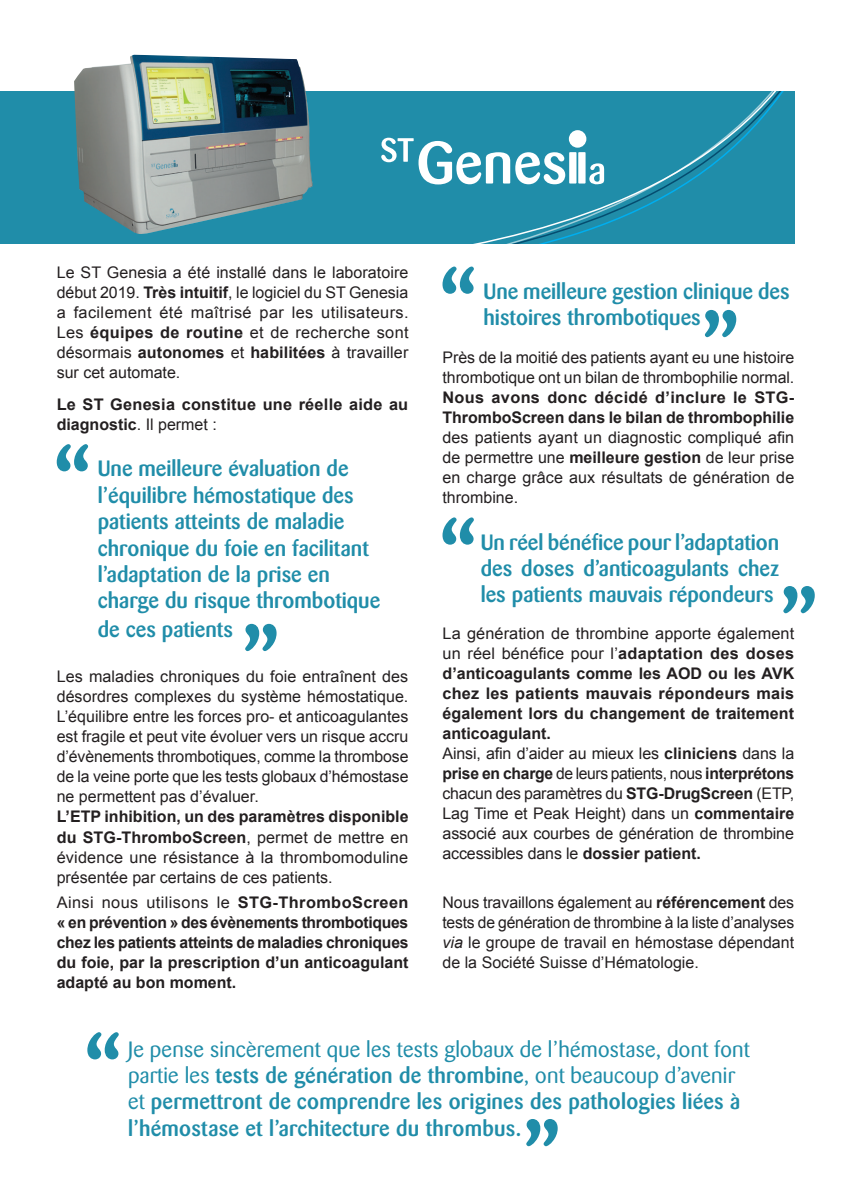
<style>
.page{position:relative;width:851px;height:1191px;background:#fff}
.page>*{position:absolute;margin:0;border:0;box-sizing:border-box;transform-origin:0 0}
.t1{font:500 22px/26.6px "Barmeno";color:#208da9}
.t2{font:16px/20px "Arial";color:#231f20;text-align:justify}
.t3{font:700 16px/20px "Arial";color:#231f20}
.s1{font-weight:700}
.s2{font-weight:400}
.s3{font-style:italic}
</style>
<div class="page">
<svg style="left:245px;top:624px;width:31px;height:27px"></svg>
<svg style="left:57px;top:444px;width:31px;height:27px"></svg>
<svg style="left:704px;top:310px;width:32px;height:27px"></svg>
<svg style="left:442px;top:266px;width:32px;height:28px"></svg>
<svg style="left:783px;top:586px;width:31px;height:27px"></svg>
<svg style="left:442px;top:517px;width:32px;height:27px"></svg>
<div style="left:0;top:91px;width:794px;height:153px;background:#208da9"></div>
<img style="left:74px;top:55px;width:238px;height:179px">
<div style="left:569px;top:152px;width:7px;height:31px;background:#fff"></div>
<div style="left:578px;top:152px;width:7px;height:31px;background:#fff"></div>
<svg style="left:589px;top:163px;width:15px;height:21px"></svg>
<div style="left:568px;top:130px;width:18px;height:18px;background:#fff;border-radius:50%"></div>
<svg style="left:381px;top:138px;width:184px;height:46px"></svg>
<svg style="left:87px;top:1032px;width:32px;height:27px"></svg>
<svg style="left:526px;top:1119px;width:31px;height:27px"></svg>
<p class="t2" style="left:57px;top:263px;width:353px">Le ST Genesia a été installé dans le laboratoire début 2019. <span class="s1">Très intuitif</span>, le logiciel du ST Genesia a facilement été maîtrisé par les utilisateurs.<br>Les <span class="s1">équipes de routine</span> et de recherche sont désormais <span class="s1">autonomes</span> et <span class="s1">habilitées</span> à travailler sur cet automate.</p>
<p class="t3" style="left:57px;top:394px;width:353px">Le ST Genesia constitue une réelle aide au diagnostic<span class="s2">. Il permet :</span></p>
<h1 class="t1" style="left:98px;top:455px;width:284px">Une meilleure évaluation de l’équilibre hémostatique des patients atteints de maladie chronique du foie en facilitant l’adaptation de la prise en charge du risque thrombotique de ces patients</h1>
<p class="t2" style="left:57px;top:667px;width:353px">Les maladies chroniques du foie entraînent des désordres complexes du système hémostatique.<br>L’équilibre entre les forces pro- et anticoagulantes est fragile et peut vite évoluer vers un risque accru d’évènements thrombotiques, comme la thrombose de la veine porte que les tests globaux d’hémostase ne permettent pas d’évaluer.</p>
<p class="t2" style="left:57px;top:807px;width:353px"><span class="s1">L’ETP inhibition, un des paramètres disponible du STG-ThromboScreen</span>, permet de mettre en évidence une résistance à la thrombomoduline présentée par certains de ces patients.</p>
<p class="t3" style="left:57px;top:893px;width:353px;text-align:justify"><span class="s2">Ainsi nous utilisons le</span> STG-ThromboScreen « en prévention » des évènements thrombotiques chez les patients atteints de maladies chroniques du foie, par la prescription d’un anticoagulant adapté au bon moment.</p>
<h1 class="t1" style="left:483px;top:278px;width:307px">Une meilleure gestion clinique des histoires thrombotiques</h1>
<p class="t2" style="left:442px;top:347px;width:353px">Près de la moitié des patients ayant eu une histoire thrombotique ont un bilan de thrombophilie normal.</p>
<p class="t3" style="left:442px;top:388px;width:353px">Nous avons donc décidé d’inclure le STG-<br>ThromboScreen dans le bilan de thrombophilie</p>
<p class="t2" style="left:442px;top:427px;width:353px">des patients ayant un diagnostic compliqué afin de permettre une <span class="s1">meilleure gestion</span> de leur prise en charge grâce aux résultats de génération de thrombine.</p>
<h1 class="t1" style="left:480px;top:529px;width:300px;text-align:justify">Un réel bénéfice pour l’adaptation des doses d’anticoagulants chez les patients mauvais répondeurs</h1>
<p class="t2" style="left:442px;top:623px;width:353px;text-align:left">La génération de thrombine apporte également un réel bénéfice pour l’<span class="s1">adaptation des doses d’anticoagulants comme les AOD ou les AVK chez les patients mauvais répondeurs mais également lors du changement de traitement anticoagulant.<br></span>Ainsi, afin d’aider au mieux les <span class="s1">cliniciens</span> dans la <span class="s1">prise en charge</span> de leurs patients, nous <span class="s1">interprétons </span>chacun des paramètres du <span class="s1">STG-DrugScreen</span> (ETP, Lag Time et Peak Height) dans un <span class="s1">commentaire </span>associé aux courbes de génération de thrombine accessibles dans le <span class="s1">dossier patient.</span></p>
<p class="t2" style="left:442px;top:892px;width:353px">Nous travaillons également au <span class="s1">référencement</span> des tests de génération de thrombine à la liste d’analyses <span class="s3">via</span> le groupe de travail en hémostase dépendant de la Société Suisse d’Hématologie.</p>
<p class="t1" style="left:128px;top:1035px;width:623px"><span class="s2">Je pense sincèrement que les tests globaux de l’hémostase, dont font partie les</span> tests de génération de thrombine<span class="s2">, ont beaucoup d’avenir et</span> permettront de comprendre les origines des pathologies liées à l’hémostase et l’architecture du thrombus.</p>
</div>
